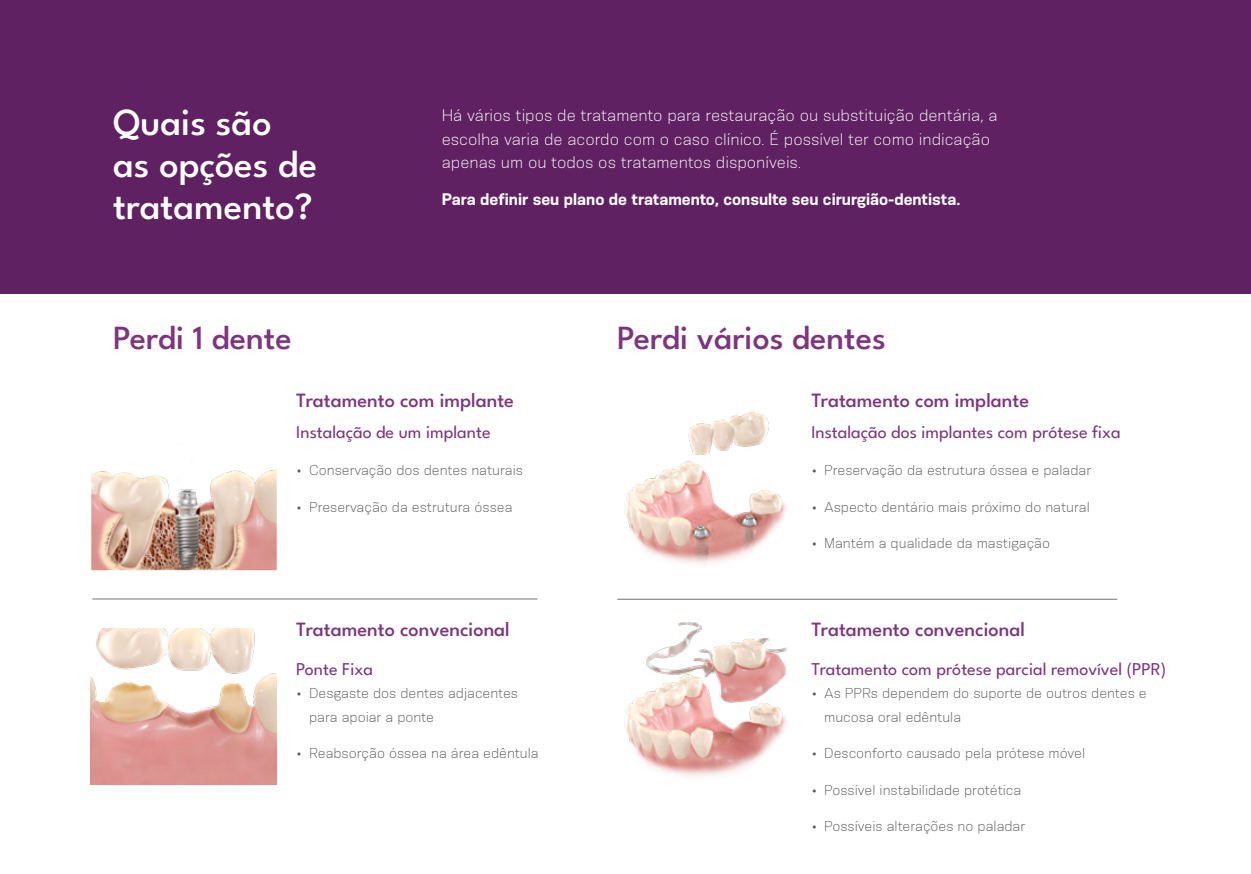
<style>
.page{position:relative;width:1251px;height:874px;background:#fff}
.page>*{position:absolute;margin:0;border:0;box-sizing:border-box;transform-origin:0 0}
.t1{font:500 38.25px/42.1px "League Spartan";color:#fff}
.t2{font:500 33.75px "League Spartan";color:#7d367d}
.t3{font:500 20.25px "League Spartan";color:#7d367d}
.t4{font:18px "League Spartan";color:#7d367d}
.t5{font:300 15.75px/23.6px "Konsens";color:#fff}
.t6{font:700 15.75px "Konsens";color:#fff}
.t7{font:300 13.5px/23.6px "Konsens";color:#58595b}
</style>
<div class="page">
<div style="left:0;top:0;width:1250px;height:293px;background:#5f2161"></div>
<hr style="left:92px;top:598px;width:445px;height:1px;background:#808285">
<img style="left:624px;top:411px;width:162px;height:154px">
<img style="left:624px;top:622px;width:164px;height:154px">
<hr style="left:617px;top:599px;width:499px;height:1px;background:#808285">
<img style="left:91px;top:628px;width:186px;height:156px">
<img style="left:91px;top:469px;width:186px;height:101px">
<h1 class="t1" style="left:113px;top:98px;width:205px">Quais são as opções de tratamento?</h1>
<p class="t5" style="left:441px;top:103px;width:557px">Há vários tipos de tratamento para restauração ou substituição dentária, a escolha varia de acordo com o caso clínico. É possível ter como indicação apenas um ou todos os tratamentos disponíveis.</p>
<p class="t6" style="left:441px;top:189px;width:520px">Para definir seu plano de tratamento, consulte seu cirurgião-dentista.</p>
<h2 class="t2" style="left:113px;top:312px;width:180px">Perdi 1 dente</h2>
<h2 class="t2" style="left:617px;top:312px;width:270px">Perdi vários dentes</h2>
<h3 class="t3" style="left:296px;top:385px;width:219px">Tratamento com implante</h3>
<h3 class="t3" style="left:811px;top:384px;width:219px">Tratamento com implante</h3>
<h3 class="t4" style="left:296px;top:419px;width:196px">Instalação de um implante</h3>
<h3 class="t4" style="left:811px;top:419px;width:311px">Instalação dos implantes com prótese fixa</h3>
<p class="t7" style="left:296px;top:458px;width:228px">• Conservação dos dentes naturais</p>
<p class="t7" style="left:296px;top:495px;width:218px">• Preservação da estrutura óssea</p>
<p class="t7" style="left:811px;top:458px;width:281px">• Preservação da estrutura óssea e paladar</p>
<p class="t7" style="left:811px;top:495px;width:280px">• Aspecto dentário mais próximo do natural</p>
<p class="t7" style="left:811px;top:531px;width:240px">• Mantém a qualidade da mastigação</p>
<h3 class="t3" style="left:296px;top:614px;width:215px">Tratamento convencional</h3>
<h3 class="t3" style="left:811px;top:614px;width:215px">Tratamento convencional</h3>
<h3 class="t4" style="left:296px;top:656px;width:78px">Ponte Fixa</h3>
<h3 class="t4" style="left:811px;top:656px;width:356px">Tratamento com prótese parcial removível (PPR)</h3>
<p class="t7" style="left:309px;top:681px;width:210px;text-indent:-13px">• Desgaste dos dentes adjacentes para apoiar a ponte</p>
<p class="t7" style="left:296px;top:741px;width:244px">• Reabsorção óssea na área edêntula</p>
<p class="t7" style="left:824px;top:681px;width:324px;text-indent:-13px">• As PPRs dependem do suporte de outros dentes e mucosa oral edêntula</p>
<p class="t7" style="left:811px;top:741px;width:275px">• Desconforto causado pela prótese móvel</p>
<p class="t7" style="left:811px;top:777px;width:211px">• Possível instabilidade protética</p>
<p class="t7" style="left:811px;top:814px;width:215px">• Possíveis alterações no paladar</p>
</div>
